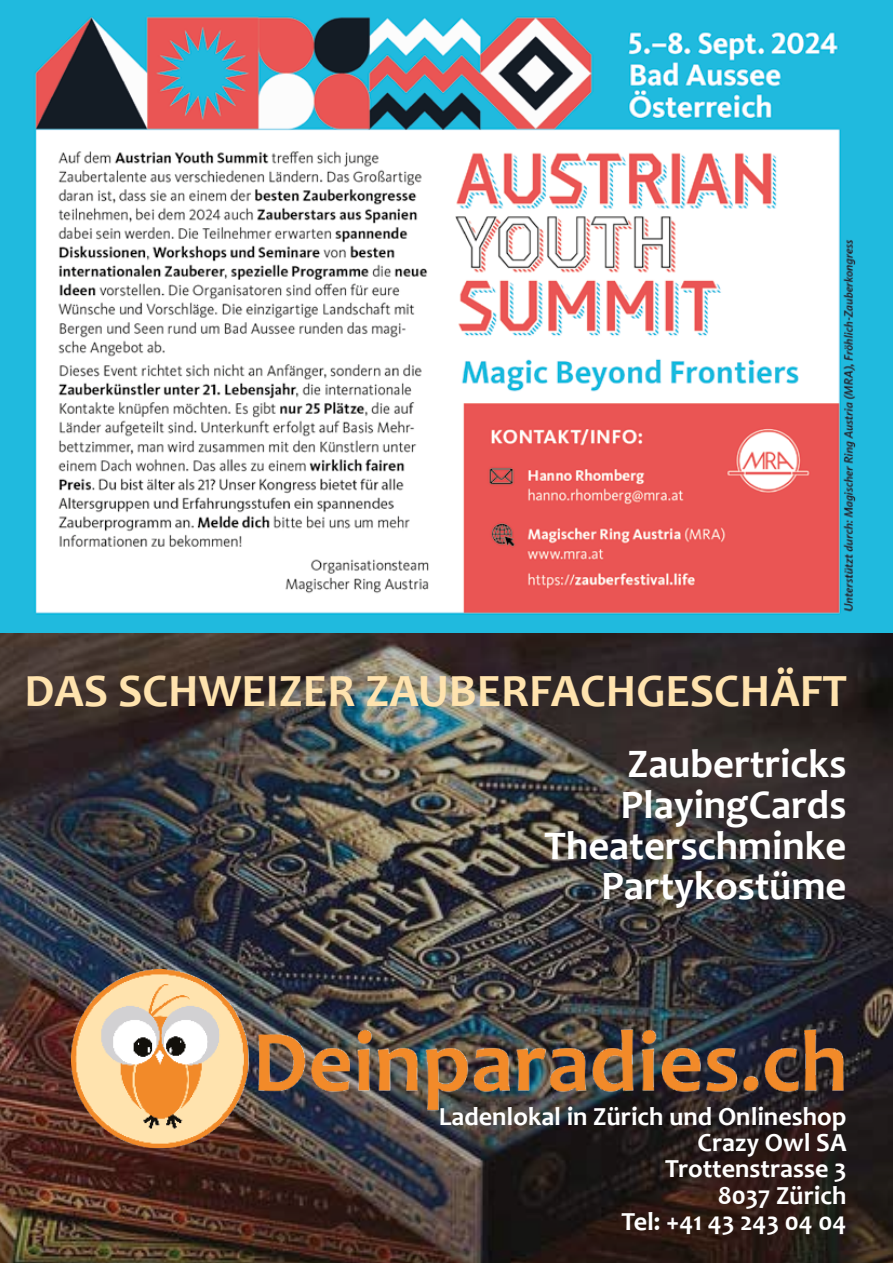
<style>
.page{position:relative;width:893px;height:1263px;background:#fff}
.page>*{position:absolute;margin:0;border:0;box-sizing:border-box;transform-origin:0 0}
.t1{font:700 46.65px "Candara";color:#ffe3ae}
.t2{font:700 40.8px/40.8px "Candara";color:#fff;text-align:right}
.t3{font:700 26.25px/26.2px "Candara";color:#fff;text-align:right}
</style>
<div class="page">
<img style="left:0;top:0;width:893px;height:634px">
<img style="left:0;top:634px;width:893px;height:629px">
<img style="left:71px;top:970px;width:776px;height:177px">
<h1 class="t1" style="left:24px;top:661px;width:824px">DAS SCHWEIZER ZAUBERFACHGESCHÄFT</h1>
<h2 class="t2" style="left:545px;top:743px;width:303px">Zaubertricks<br>PlayingCards<br>Theaterschminke<br>Partykostüme</h2>
<p class="t3" style="left:439px;top:1103px;width:409px">Ladenlokal in Zürich und Onlineshop<br>Crazy Owl SA<br>Trottenstrasse 3<br>8037 Zürich<br>Tel: +41 43 243 04 04</p>
</div>
